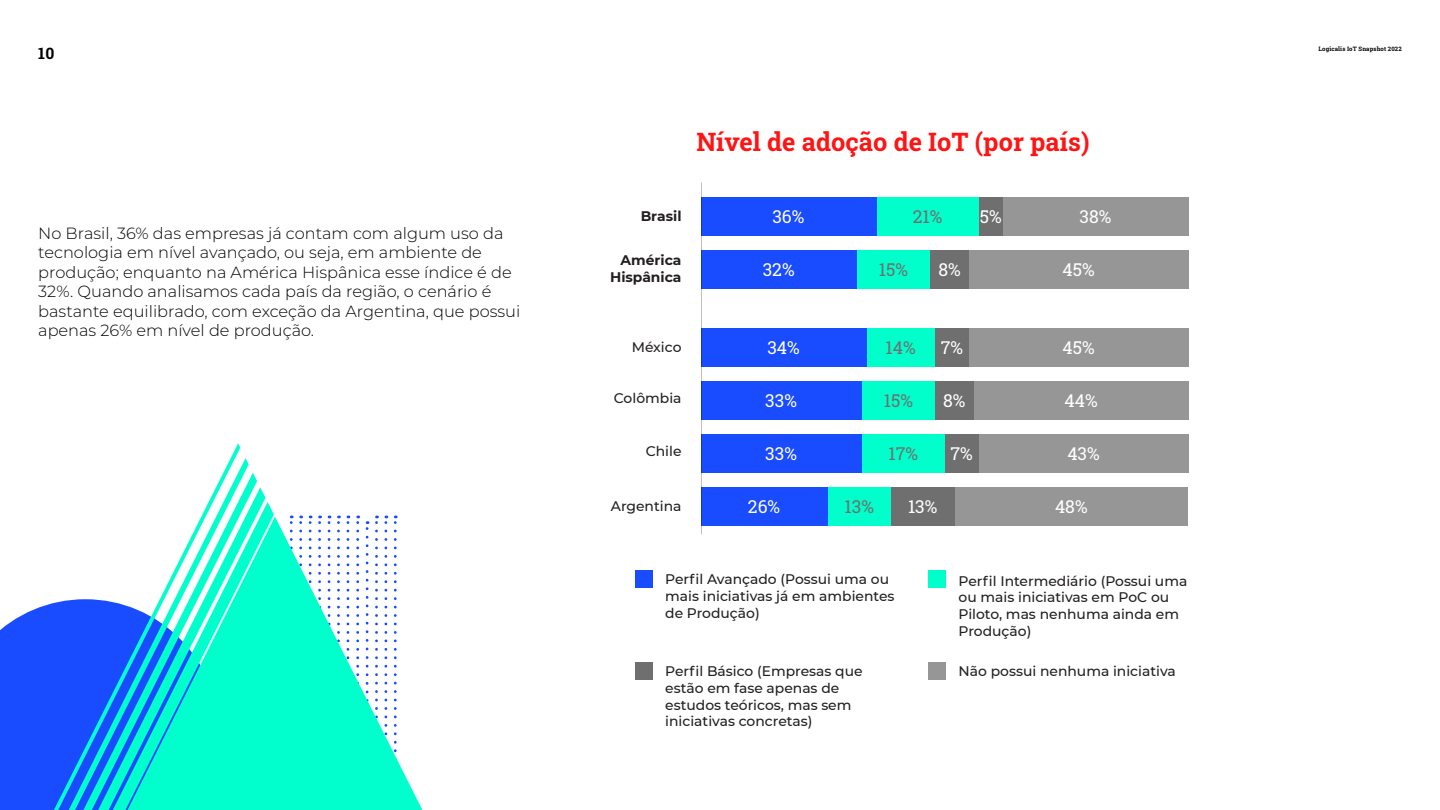
<style>
.page{position:relative;width:1440px;height:810px;background:#fff}
.page>*{position:absolute;margin:0;border:0;box-sizing:border-box;transform-origin:0 0}
.t1{font:700 25.35px "Roboto Slab";color:#ff1414}
.t2{font:17.7px "Roboto Slab";color:#fff}
.t3{font:17.7px "Roboto Slab";color:#706f6f}
.t4{font:300 16.2px/19.4px "Montserrat";color:#000}
.t5{font:700 15.67px "Roboto Slab";color:#000}
.t6{font:500 13.88px/16.6px "Montserrat";color:#231f20}
.t7{font:700 13.88px/16.6px "Montserrat";color:#231f20;text-align:right}
.t8{font:700 6px "Roboto Slab";letter-spacing:.02em;color:#000}
</style>
<div class="page">
<div style="left:0;top:603px;width:54px;height:207px;background:#194bff"></div>
<div style="left:1003px;top:197px;width:185px;height:38px;background:#969696"></div>
<div style="left:969px;top:250px;width:219px;height:38px;background:#969696"></div>
<div style="left:969px;top:328px;width:219px;height:39px;background:#969696"></div>
<div style="left:974px;top:381px;width:214px;height:38px;background:#969696"></div>
<div style="left:979px;top:434px;width:209px;height:38px;background:#969696"></div>
<div style="left:954px;top:487px;width:234px;height:38px;background:#969696"></div>
<div style="left:979px;top:197px;width:24px;height:38px;background:#706f6f"></div>
<div style="left:930px;top:250px;width:39px;height:38px;background:#706f6f"></div>
<div style="left:935px;top:328px;width:34px;height:39px;background:#706f6f"></div>
<div style="left:935px;top:381px;width:39px;height:38px;background:#706f6f"></div>
<div style="left:945px;top:434px;width:34px;height:38px;background:#706f6f"></div>
<div style="left:891px;top:487px;width:63px;height:38px;background:#706f6f"></div>
<div style="left:876px;top:197px;width:103px;height:38px;background:#00ffca"></div>
<div style="left:857px;top:250px;width:73px;height:38px;background:#00ffca"></div>
<div style="left:867px;top:328px;width:68px;height:39px;background:#00ffca"></div>
<div style="left:862px;top:381px;width:73px;height:38px;background:#00ffca"></div>
<div style="left:862px;top:434px;width:83px;height:38px;background:#00ffca"></div>
<div style="left:828px;top:487px;width:63px;height:38px;background:#00ffca"></div>
<div style="left:701px;top:197px;width:175px;height:38px;background:#194bff"></div>
<div style="left:701px;top:250px;width:156px;height:38px;background:#194bff"></div>
<div style="left:701px;top:328px;width:166px;height:39px;background:#194bff"></div>
<div style="left:701px;top:381px;width:161px;height:38px;background:#194bff"></div>
<div style="left:701px;top:434px;width:161px;height:38px;background:#194bff"></div>
<div style="left:701px;top:487px;width:127px;height:38px;background:#194bff"></div>
<div style="left:928px;top:662px;width:18px;height:18px;background:#969696"></div>
<div style="left:635px;top:662px;width:18px;height:18px;background:#706f6f"></div>
<div style="left:928px;top:570px;width:18px;height:18px;background:#00ffca"></div>
<div style="left:635px;top:570px;width:18px;height:18px;background:#194bff"></div>
<svg style="left:54px;top:443px;width:368px;height:367px"></svg>
<p class="t5" style="left:38px;top:43px;width:18px">10</p>
<p class="t8" style="left:1319px;top:45px;width:85px">Logicalis IoT Snapshot 2022</p>
<p class="t4" style="left:38px;top:223px;width:484px">No Brasil, 36% das empresas já contam com algum uso da tecnologia em nível avançado, ou seja, em ambiente de produção; enquanto na América Hispânica esse índice é de 32%. Quando analisamos cada país da região, o cenário é bastante equilibrado, com exceção da Argentina, que possui apenas 26% em nível de produção.</p>
<h1 class="t1" style="left:696px;top:124px;width:395px">Nível de adoção de IoT (por país)</h1>
<p class="t7" style="left:641px;top:207px;width:42px">Brasil</p>
<p class="t7" style="left:610px;top:251px;width:73px">América<br>Hispânica</p>
<p class="t2" style="left:772px;top:204px;width:34px">36%</p>
<p class="t2" style="left:763px;top:257px;width:33px">32%</p>
<p class="t3" style="left:913px;top:204px;width:31px">21%</p>
<p class="t2" style="left:980px;top:204px;width:23px">5%</p>
<p class="t2" style="left:1080px;top:204px;width:33px">38%</p>
<p class="t3" style="left:879px;top:257px;width:31px">15%</p>
<p class="t2" style="left:938px;top:257px;width:24px">8%</p>
<p class="t2" style="left:1063px;top:257px;width:34px">45%</p>
<p class="t6" style="left:632px;top:339px;width:51px">México</p>
<p class="t6" style="left:614px;top:389px;width:69px">Colômbia</p>
<p class="t6" style="left:646px;top:442px;width:37px">Chile</p>
<p class="t6" style="left:611px;top:497px;width:72px">Argentina</p>
<p class="t2" style="left:767px;top:335px;width:34px">34%</p>
<p class="t2" style="left:765px;top:388px;width:33px">33%</p>
<p class="t2" style="left:765px;top:441px;width:33px">33%</p>
<p class="t2" style="left:748px;top:494px;width:34px">26%</p>
<p class="t3" style="left:845px;top:494px;width:31px">13%</p>
<p class="t2" style="left:908px;top:494px;width:31px">13%</p>
<p class="t2" style="left:1055px;top:494px;width:34px">48%</p>
<p class="t3" style="left:886px;top:335px;width:32px">14%</p>
<p class="t2" style="left:941px;top:335px;width:24px">7%</p>
<p class="t2" style="left:1063px;top:335px;width:34px">45%</p>
<p class="t3" style="left:884px;top:388px;width:31px">15%</p>
<p class="t2" style="left:943px;top:388px;width:24px">8%</p>
<p class="t2" style="left:1065px;top:388px;width:35px">44%</p>
<p class="t3" style="left:888px;top:441px;width:31px">17%</p>
<p class="t2" style="left:951px;top:441px;width:24px">7%</p>
<p class="t2" style="left:1067px;top:441px;width:34px">43%</p>
<p class="t6" style="left:665px;top:570px;width:231px">Perfil Avançado (Possui uma ou mais iniciativas já em ambientes de Produção)</p>
<p class="t6" style="left:959px;top:572px;width:230px">Perfil Intermediário (Possui uma ou mais iniciativas em PoC ou<br>Piloto, mas nenhuma ainda em<br>Produção)</p>
<p class="t6" style="left:665px;top:662px;width:199px">Perfil Básico (Empresas que</p>
<p class="t6" style="left:959px;top:662px;width:219px">Não possui nenhuma iniciativa</p>
<p class="t6" style="left:665px;top:679px;width:188px">estão em fase apenas de estudos teóricos, mas sem iniciativas concretas)</p>
</div>
